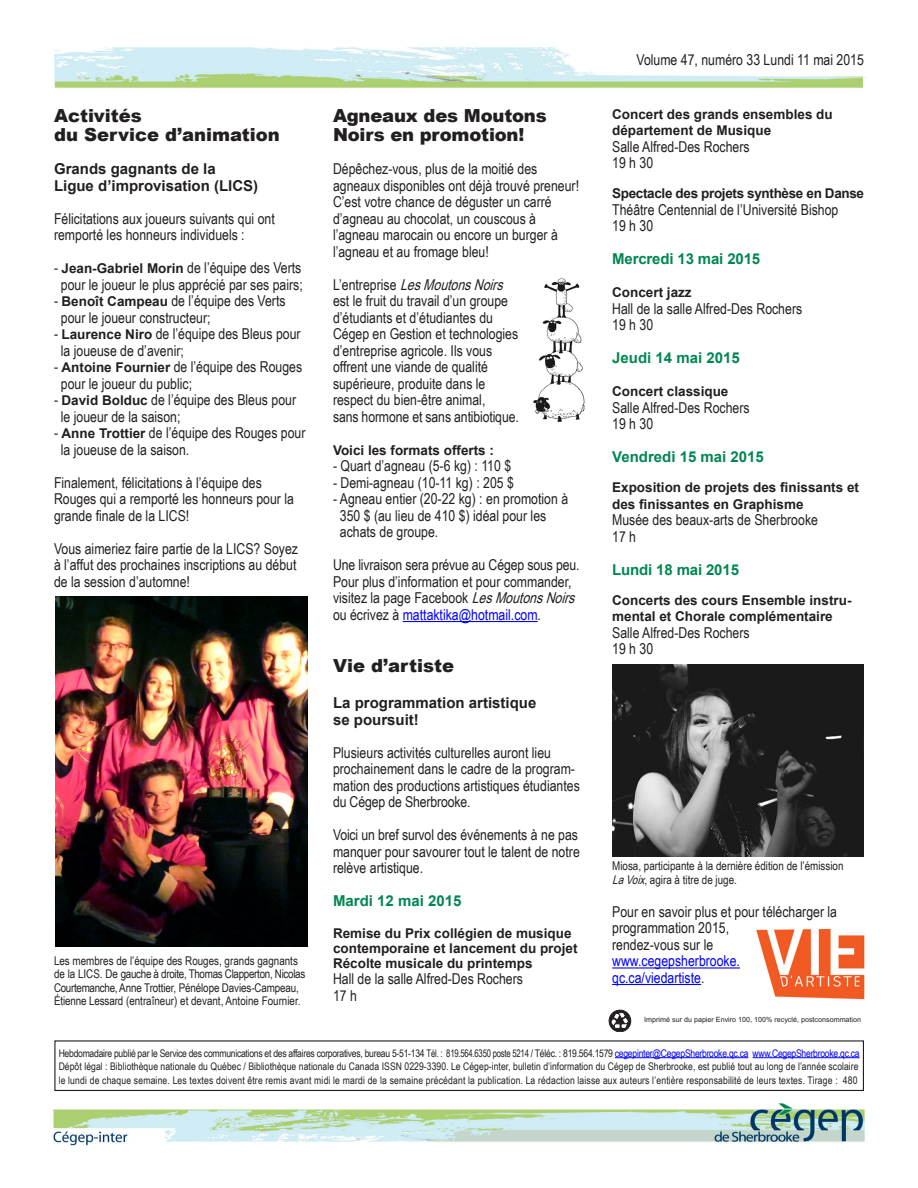
<style>
.page{position:relative;width:918px;height:1188px;background:#fff}
.page>*{position:absolute;margin:0;border:0;box-sizing:border-box;transform-origin:0 0}
.t1{font:900 18px/19.5px "Arial";color:#231f20}
.t2{font:15px/16.5px "Arial Narrow";color:#231f20}
.t3{font:700 15px "Arial";color:#231f20}
.t4{font:700 15px "Arial";color:#008751}
.t5{font:15px/16.5px "Arial Narrow";color:#00f}
.t6{font:700 13.5px/16.5px "Arial";color:#231f20}
.t7{font:700 13.5px "Arial";letter-spacing:-.025em;color:#231f20}
.t8{font:12px/13.5px "Arial Narrow";color:#231f20}
.t9{font:10.5px "Arial Narrow";letter-spacing:.005em;color:#231f20}
.t10{font:10.5px "Arial Narrow";letter-spacing:-.025em;color:#231f20}
.t11{font:7.2px "Arial";color:#231f20}
.s1{font-family:"Arial";font-weight:700;font-size:13.5px}
.s2{font-style:italic}
.s3{color:#00f}
.s4{color:#231f20}
</style>
<div class="page">
<img style="left:53px;top:47px;width:813px;height:1099px">
<hr style="left:615px;top:1057px;width:133px;height:1px;background:#00f">
<hr style="left:753px;top:1057px;width:107px;height:1px;background:#00f">
<div style="left:54px;top:1040px;width:810px;height:51px;border:1px solid #231f20"></div>
<div style="left:609px;top:1010px;width:22px;height:21px;border:1px solid #231f20;border-radius:50%"></div>
<svg style="left:609px;top:1012px;width:20px;height:19px"></svg>
<hr style="left:403px;top:621px;width:135px;height:1px;background:#00f">
<hr style="left:612px;top:967px;width:128px;height:2px;background:#00f">
<hr style="left:612px;top:984px;width:89px;height:1px;background:#00f">
<img style="left:521px;top:279px;width:66px;height:143px">
<img style="left:756px;top:927px;width:110px;height:75px">
<img style="left:55px;top:596px;width:252px;height:351px">
<img style="left:612px;top:664px;width:252px;height:193px">
<p class="t1" style="left:54px;top:105px;width:89px">Activités</p>
<p class="t1" style="left:54px;top:124px;width:227px">du Service d’animation</p>
<p class="t3" style="left:54px;top:159px;width:163px">Grands gagnants de la</p>
<p class="t3" style="left:54px;top:175px;width:206px">Ligue d’improvisation (LICS)</p>
<p class="t2" style="left:54px;top:209px;width:222px">Félicitations aux joueurs suivants qui ont remporté les honneurs individuels :</p>
<p class="t2" style="left:54px;top:259px;width:249px">- <span class="s1">Jean-Gabriel Morin</span> de l’équipe des Verts</p>
<p class="t2" style="left:61px;top:275px;width:244px">pour le joueur le plus apprécié par ses pairs;</p>
<p class="t2" style="left:54px;top:292px;width:233px">- <span class="s1">Benoît Campeau</span> de l’équipe des Verts</p>
<p class="t2" style="left:61px;top:308px;width:151px">pour le joueur constructeur;</p>
<p class="t2" style="left:54px;top:325px;width:248px">- <span class="s1">Laurence Niro</span> de l’équipe des Bleus pour</p>
<p class="t2" style="left:61px;top:341px;width:125px">la joueuse de d’avenir;</p>
<p class="t2" style="left:54px;top:358px;width:250px">- <span class="s1">Antoine Fournier</span> de l’équipe des Rouges</p>
<p class="t2" style="left:61px;top:374px;width:133px">pour le joueur du public;</p>
<p class="t2" style="left:54px;top:391px;width:244px">- <span class="s1">David Bolduc</span> de l’équipe des Bleus pour</p>
<p class="t2" style="left:61px;top:407px;width:121px">le joueur de la saison;</p>
<p class="t2" style="left:54px;top:424px;width:253px">- <span class="s1">Anne Trottier</span> de l’équipe des Rouges pour</p>
<p class="t2" style="left:61px;top:440px;width:130px">la joueuse de la saison.</p>
<p class="t2" style="left:54px;top:473px;width:241px">Finalement, félicitations à l’équipe des<br>Rouges qui a remporté les honneurs pour la grande finale de la LICS!</p>
<p class="t2" style="left:54px;top:539px;width:246px;text-align:justify">Vous aimeriez faire partie de la LICS? Soyez à l’affut des prochaines inscriptions au début de la session d’automne!</p>
<p class="t8" style="left:54px;top:953px;width:253px">Les membres de l’équipe des Rouges, grands gagnants de la LICS. De gauche à droite, Thomas Clapperton, Nicolas Courtemanche, Anne Trottier, Pénélope Davies-Campeau, Étienne Lessard (entraîneur) et devant, Antoine Fournier.</p>
<p class="t1" style="left:333px;top:105px;width:215px">Agneaux des Moutons<br>Noirs en promotion!</p>
<p class="t2" style="left:333px;top:160px;width:248px">Dépêchez-vous, plus de la moitié des agneaux disponibles ont déjà trouvé preneur!</p>
<p class="t2" style="left:333px;top:193px;width:226px">C’est votre chance de déguster un carré d’agneau au chocolat, un couscous à l’agneau marocain ou encore un burger à l’agneau et au fromage bleu!</p>
<p class="t2" style="left:333px;top:276px;width:187px">L ’ e n t r e p r i s e <span class="s2">LesMoutonsNoirs </span>est le fruit du travail d’un groupe d’étudiants et d’étudiantes du<br>Cégep en Gestion et technologies</p>
<p class="t2" style="left:333px;top:342px;width:161px">d’entreprise agricole. Ils vous offrent une viande de qualité</p>
<p class="t2" style="left:333px;top:375px;width:154px">supérieure, produite dans le respect du bien-être animal,</p>
<p class="t2" style="left:333px;top:408px;width:187px">sans hormone et sans antibiotique.</p>
<p class="t6" style="left:333px;top:442px;width:163px">Voici les formats offerts :</p>
<p class="t2" style="left:333px;top:457px;width:180px">- Quart d’agneau (5-6 kg) : 110 $</p>
<p class="t2" style="left:333px;top:474px;width:182px">- Demi-agneau (10-11 kg) : 205 $</p>
<p class="t2" style="left:333px;top:490px;width:237px">- Agneau entier (20-22 kg) : en promotion à</p>
<p class="t2" style="left:340px;top:507px;width:208px">350 $ (au lieu de 410 $) idéal pour les</p>
<p class="t2" style="left:340px;top:523px;width:100px">achats de groupe.</p>
<p class="t2" style="left:333px;top:556px;width:248px">Une livraison sera prévue au Cégep sous peu.</p>
<p class="t2" style="left:333px;top:573px;width:248px">Pour plus d’information et pour commander, visitez la page Facebook <span class="s2">LesMoutonsNoirs </span>ou écrivez à <span class="s3">mattaktika@hotmail.com</span>.</p>
<p class="t1" style="left:333px;top:656px;width:123px">Vie d’artiste</p>
<p class="t3" style="left:333px;top:693px;width:205px">La programmation artistique</p>
<p class="t3" style="left:333px;top:710px;width:87px">se poursuit!</p>
<p class="t2" style="left:333px;top:744px;width:248px">Plusieurs activités culturelles auront lieu prochainement dans le cadre de la program&shy;mation des productions artistiques étudiantes du Cégep de Sherbrooke.</p>
<p class="t2" style="left:333px;top:826px;width:248px;text-align:justify">Voici un bref survol des événements à ne pas manquer pour savourer tout le talent de notre relève artistique.</p>
<p class="t4" style="left:333px;top:891px;width:130px">Mardi 12 mai 2015</p>
<p class="t6" style="left:333px;top:926px;width:246px;line-height:15px">Remise du Prix collégien de musique contemporaine et lancement du projet<br>Récolte musicale du printemps</p>
<p class="t2" style="left:333px;top:970px;width:192px">Hall de la salle Alfred-Des Rochers</p>
<p class="t2" style="left:333px;top:987px;width:25px">17 h</p>
<p class="t2" style="left:636px;top:51px;width:229px">Volume 47, numéro 33 Lundi 11 mai 2015</p>
<p class="t6" style="left:612px;top:106px;width:222px">Concert des grands ensembles du département de Musique</p>
<p class="t2" style="left:612px;top:138px;width:139px">Salle Alfred-Des Rochers</p>
<p class="t2" style="left:612px;top:154px;width:43px">19 h 30</p>
<p class="t7" style="left:612px;top:185px;width:253px">Spectacle des projets synthèse en Danse</p>
<p class="t2" style="left:612px;top:201px;width:228px">Théâtre Centennial de l’Université Bishop</p>
<p class="t2" style="left:612px;top:217px;width:43px">19 h 30</p>
<p class="t4" style="left:612px;top:249px;width:150px">Mercredi 13 mai 2015</p>
<p class="t6" style="left:612px;top:285px;width:81px">Concert jazz</p>
<p class="t2" style="left:612px;top:300px;width:192px">Hall de la salle Alfred-Des Rochers</p>
<p class="t2" style="left:612px;top:316px;width:43px">19 h 30</p>
<p class="t4" style="left:612px;top:348px;width:129px">Jeudi 14 mai 2015</p>
<p class="t6" style="left:612px;top:384px;width:118px">Concert classique</p>
<p class="t2" style="left:612px;top:399px;width:139px">Salle Alfred-Des Rochers</p>
<p class="t2" style="left:612px;top:415px;width:43px">19 h 30</p>
<p class="t4" style="left:612px;top:447px;width:153px">Vendredi 15 mai 2015</p>
<p class="t6" style="left:612px;top:480px;width:248px">Exposition de projets des finissants et des finissantes en Graphisme</p>
<p class="t2" style="left:612px;top:511px;width:207px">Musée des beaux-arts de Sherbrooke</p>
<p class="t2" style="left:612px;top:528px;width:25px">17 h</p>
<p class="t4" style="left:612px;top:560px;width:128px">Lundi 18 mai 2015</p>
<p class="t6" style="left:612px;top:592px;width:241px">Concerts des cours Ensemble instru&shy;mental et Chorale complémentaire</p>
<p class="t2" style="left:612px;top:624px;width:139px">Salle Alfred-Des Rochers</p>
<p class="t2" style="left:612px;top:640px;width:43px">19 h 30</p>
<p class="t8" style="left:612px;top:859px;width:233px">Miosa, participante à la dernière édition de l’émission<br><span class="s2">LaVoix</span>, agira à titre de juge.</p>
<p class="t2" style="left:612px;top:903px;width:226px">Pour en savoir plus et pour télécharger la programmation 2015,<br>rendez-vous sur le</p>
<p class="t5" style="left:612px;top:952px;width:129px">www.cegepsherbrooke. qc.ca/viedartiste<span class="s4">.</span></p>
<p class="t11" style="left:644px;top:1017px;width:218px">Imprimé sur du papier Enviro 100, 100% recyclé, postconsommation</p>
<p class="t10" style="left:59px;top:1045px;width:802px">Hebdomadaire publié par le Service des communications et des affaires corporatives, bureau 5-51-134 Tél. : 819.564.6350 poste 5214 / Téléc. : 819.564.1579 <span class="s3">cegepinter@CegepSherbrooke.qc.ca www.CegepSherbrooke.qc.ca</span></p>
<p class="t9" style="left:59px;top:1059px;width:801px">Dépôt légal : Bibliothèque nationale du Québec / Bibliothèque nationale du Canada ISSN 0229-3390. Le Cégep-inter, bulletin d’information du Cégep de Sherbrooke, est publié tout au long de l’année scolaire</p>
<p class="t9" style="left:59px;top:1072px;width:800px">le lundi de chaque semaine. Les textes doivent être remis avant midi le mardi de la semaine précédant la publication. La rédaction laisse aux auteurs l’entière responsabilité de leurs textes. Tirage : 480</p>
</div>
